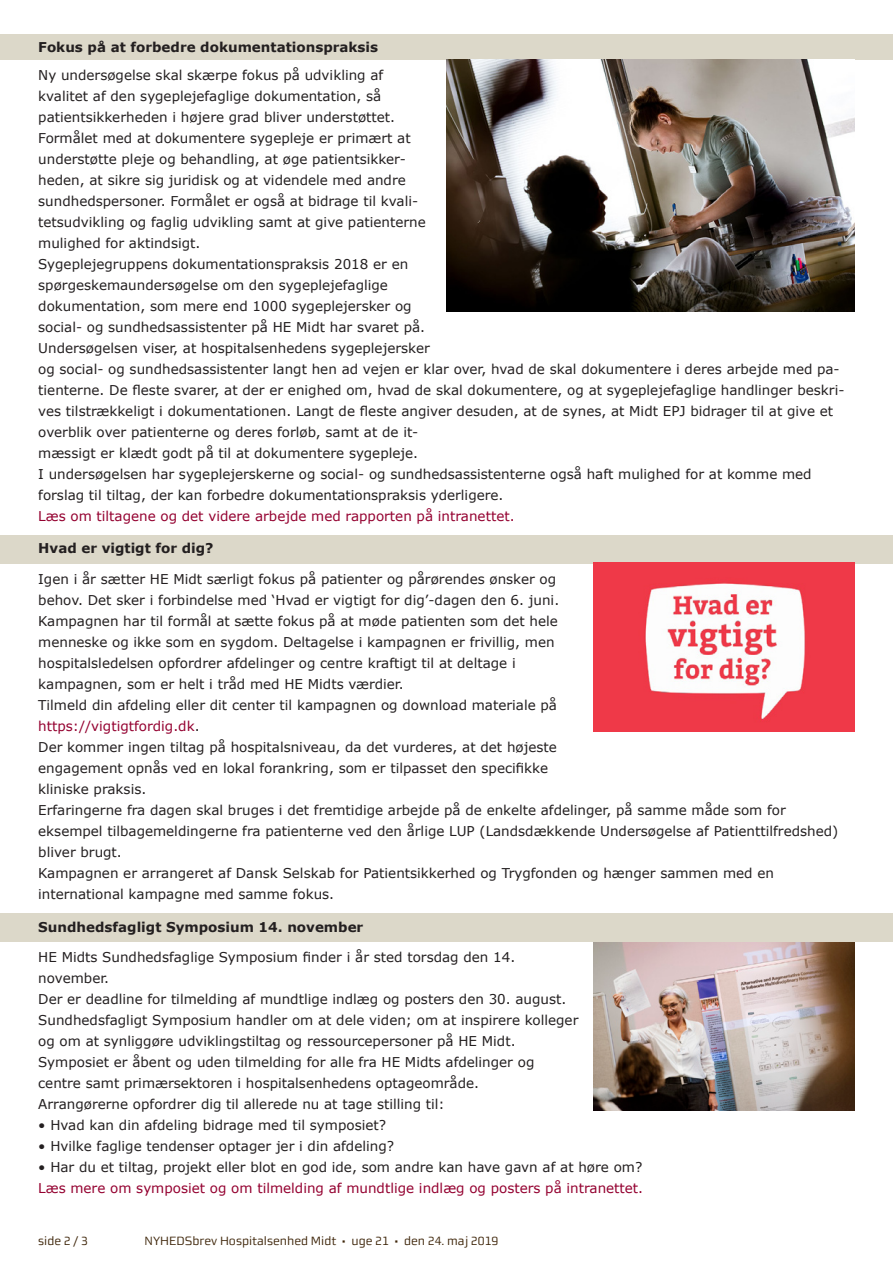
<style>
.page{position:relative;width:893px;height:1263px;background:#fff}
.page>*{position:absolute;margin:0;border:0;box-sizing:border-box;transform-origin:0 0}
.brod{font:13.5px/21px "Verdana";color:#231f20}
.brod-2{font:13.5px "Verdana";color:#940130}
.overskrift{font:700 13.5px "Verdana";color:#231f20}
.t1{font:12px "midtsans";color:#3d2408}
.s1{color:#940130}
</style>
<div class="page">
<div style="left:0;top:535px;width:893px;height:28px;background:#dcd8c9"></div>
<div style="left:0;top:34px;width:893px;height:25px;background:#dcd8c9"></div>
<img style="left:446px;top:59px;width:409px;height:252px">
<img style="left:594px;top:562px;width:261px;height:169px">
<img style="left:594px;top:942px;width:261px;height:168px">
<div style="left:0;top:913px;width:893px;height:29px;background:#dcd8c9"></div>
<p class="overskrift" style="left:38px;top:38px;width:341px">Fokus på at forbedre dokumentationspraksis</p>
<p class="brod" style="left:38px;top:65px;width:347px">Ny undersøgelse skal skærpe fokus på udvikling af</p>
<p class="brod" style="left:38px;top:86px;width:345px">kvalitet af den sygeplejefaglige dokumentation, så</p>
<p class="brod" style="left:38px;top:107px;width:358px">patientsikkerheden i højere grad bliver understøttet.</p>
<p class="brod" style="left:38px;top:128px;width:389px">Formålet med at dokumentere sygepleje er primært at understøtte pleje og behandling, at øge patientsikker&shy;heden, at sikre sig juridisk og at videndele med andre sundhedspersoner. Formålet er også at bidrage til kvali&shy;tetsudvikling og faglig udvikling samt at give patienterne mulighed for aktindsigt.</p>
<p class="brod" style="left:38px;top:254px;width:372px">Sygeplejegruppens dokumentationspraksis 2018 er en spørgeskemaundersøgelse om den sygeplejefaglige</p>
<p class="brod" style="left:38px;top:296px;width:388px">dokumentation, som mere end 1000 sygeplejersker og social- og sundhedsassistenter på HE Midt har svaret på.</p>
<p class="brod" style="left:38px;top:338px;width:808px">Undersøgelsen viser, at hospitalsenhedens sygeplejersker<br>og social- og sundhedsassistenter langt hen ad vejen er klar over, hvad de skal dokumentere i deres arbejde med pa&shy;tienterne. De fleste svarer, at der er enighed om, hvad de skal dokumentere, og at sygeplejefaglige handlinger beskri&shy;ves tilstrækkeligt i dokumentationen. Langt de fleste angiver desuden, at de synes, at Midt EPJ bidrager til at give et overblik over patienterne og deres forløb, samt at de it-</p>
<p class="brod" style="left:38px;top:443px;width:381px">mæssigt er klædt godt på til at dokumentere sygepleje.</p>
<p class="brod" style="left:38px;top:464px;width:775px">I undersøgelsen har sygeplejerskerne og social- og sundhedsassistenterne også haft mulighed for at komme med</p>
<p class="brod" style="left:38px;top:485px;width:467px">forslag til tiltag, der kan forbedre dokumentationspraksis yderligere.</p>
<p class="brod-2" style="left:38px;top:507px;width:478px">Læs om tiltagene og det videre arbejde med rapporten på intranettet.</p>
<p class="overskrift" style="left:38px;top:539px;width:177px">Hvad er vigtigt for dig?</p>
<p class="brod" style="left:38px;top:569px;width:522px">Igen i år sætter HE Midt særligt fokus på patienter og pårørendes ønsker og behov. Det sker i forbindelse med ‘Hvad er vigtigt for dig’-dagen den 6. juni.</p>
<p class="brod" style="left:38px;top:611px;width:521px">Kampagnen har til formål at sætte fokus på at møde patienten som det hele menneske og ikke som en sygdom. Deltagelse i kampagnen er frivillig, men hospitalsledelsen opfordrer afdelinger og centre kraftigt til at deltage i</p>
<p class="brod" style="left:38px;top:674px;width:367px">kampagnen, som er helt i tråd med HE Midts værdier.</p>
<p class="brod" style="left:38px;top:695px;width:520px">Tilmeld din afdeling eller dit center til kampagnen og download materiale på <span class="s1">https://vigtigtfordig.dk</span>.</p>
<p class="brod" style="left:38px;top:737px;width:520px">Der kommer ingen tiltag på hospitalsniveau, da det vurderes, at det højeste engagement opnås ved en lokal forankring, som er tilpasset den specifikke</p>
<p class="brod" style="left:38px;top:779px;width:110px">kliniske praksis.</p>
<p class="brod" style="left:38px;top:800px;width:749px">Erfaringerne fra dagen skal bruges i det fremtidige arbejde på de enkelte afdelinger, på samme måde som for</p>
<p class="brod" style="left:38px;top:821px;width:802px">eksempel tilbagemeldingerne fra patienterne ved den årlige LUP (Landsdækkende Undersøgelse af Patienttilfredshed) bliver brugt.</p>
<p class="brod" style="left:38px;top:863px;width:737px">Kampagnen er arrangeret af Dansk Selskab for Patientsikkerhed og Trygfonden og hænger sammen med en</p>
<p class="brod" style="left:38px;top:884px;width:297px">international kampagne med samme fokus.</p>
<p class="overskrift" style="left:38px;top:917px;width:327px">Sundhedsfagligt Symposium 14. november</p>
<p class="brod" style="left:38px;top:947px;width:479px">HE Midts Sundhedsfaglige Symposium finder i år sted torsdag den 14.</p>
<p class="brod" style="left:38px;top:968px;width:72px">november.</p>
<p class="brod" style="left:38px;top:989px;width:530px">Der er deadline for tilmelding af mundtlige indlæg og posters den 30. august.</p>
<p class="brod" style="left:38px;top:1010px;width:542px">Sundhedsfagligt Symposium handler om at dele viden; om at inspirere kolleger og om at synliggøre udviklingstiltag og ressourcepersoner på HE Midt.</p>
<p class="brod" style="left:38px;top:1052px;width:498px">Symposiet er åbent og uden tilmelding for alle fra HE Midts afdelinger og</p>
<p class="brod" style="left:38px;top:1073px;width:442px">centre samt primærsektoren i hospitalsenhedens optageområde.</p>
<p class="brod" style="left:38px;top:1094px;width:408px">Arrangørerne opfordrer dig til allerede nu at tage stilling til:</p>
<p class="brod" style="left:38px;top:1115px;width:349px">• Hvad kan din afdeling bidrage med til symposiet?</p>
<p class="brod" style="left:38px;top:1136px;width:357px">• Hvilke faglige tendenser optager jer i din afdeling?</p>
<p class="brod" style="left:38px;top:1157px;width:606px">• Har du et tiltag, projekt eller blot en god ide, som andre kan have gavn af at høre om?</p>
<p class="brod-2" style="left:38px;top:1179px;width:606px">Læs mere om symposiet og om tilmelding af mundtlige indlæg og posters på intranettet.</p>
<p class="t1" style="left:38px;top:1234px;width:51px">side 2 / 3</p>
<p class="t1" style="left:145px;top:1234px;width:355px">NYHEDSbrev Hospitalsenhed Midt • uge 21 • den 24. maj 2019</p>
</div>
